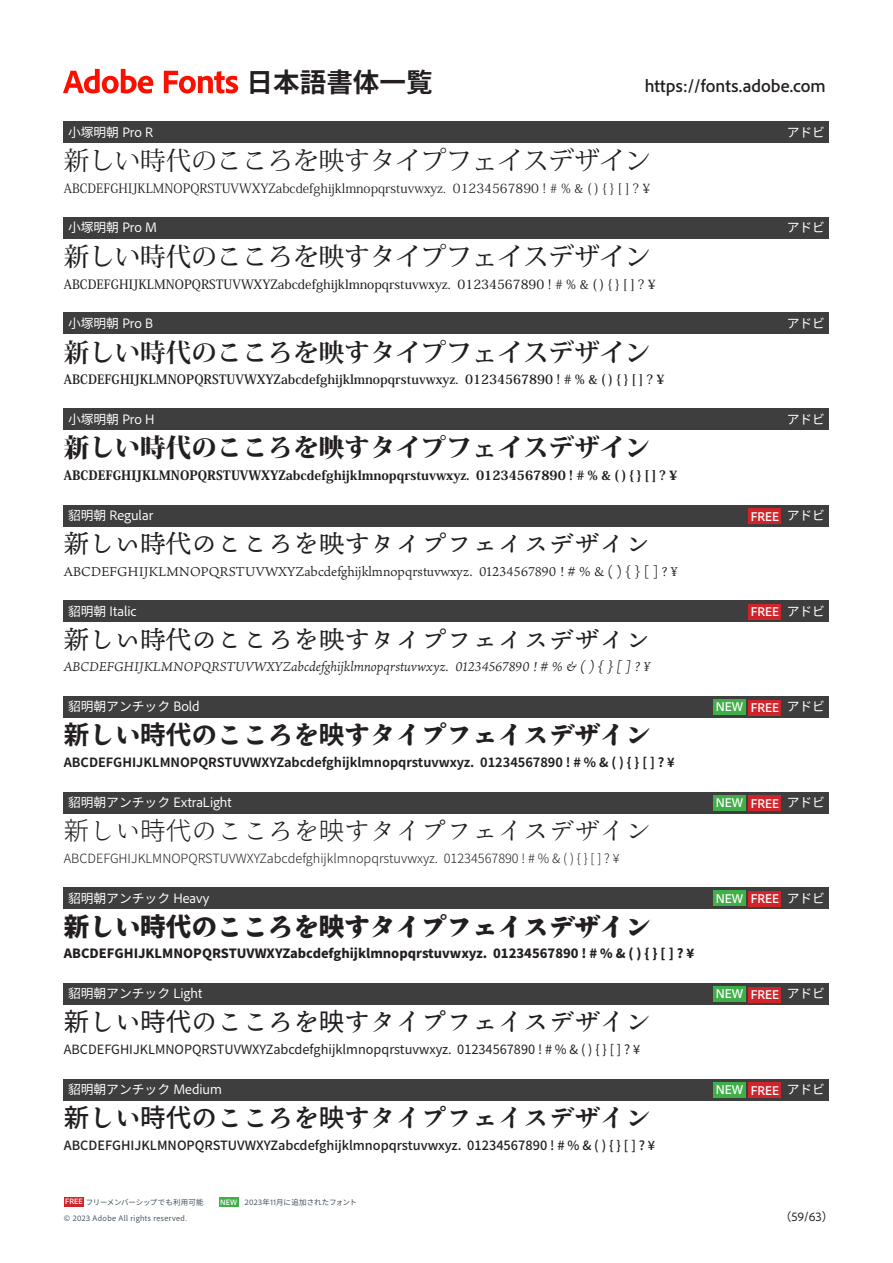
<style>
.page{position:relative;width:893px;height:1263px;background:#fff}
.page>*{position:absolute;margin:0;border:0;box-sizing:border-box;transform-origin:0 0}
.t1{font:800 26.55px "Adobe Clean Han";color:#231f20}
.t2{font:25.5px "Koz Min Pro";color:#231f20}
.t3{font:500 25.5px "Koz Min Pro";color:#231f20}
.t4{font:700 25.5px "Koz Min Pro";color:#231f20}
.t5{font:800 25.5px "Koz Min Pro";color:#231f20}
.t6{font:25.5px "Ten Mincho";color:#231f20}
.t7{font:italic 25.5px "Ten Mincho";color:#231f20}
.t8{font:700 25.5px "Ten Mincho Antique";color:#231f20}
.t9{font:200 25.5px "Ten Mincho Antique";color:#231f20}
.t10{font:800 25.5px "Ten Mincho Antique";color:#231f20}
.t11{font:300 25.5px "Ten Mincho Antique";color:#231f20}
.t12{font:500 25.5px "Ten Mincho Antique";color:#231f20}
.t13{font:700 15.9px "Adobe Clean Han";color:#231f20}
.t14{font:12.75px "Adobe Clean Han";color:#fff}
.t15{font:12.75px "Koz Min Pro";color:#231f20}
.t16{font:500 12.75px "Koz Min Pro";color:#231f20}
.t17{font:700 12.75px "Koz Min Pro";color:#231f20}
.t18{font:800 12.75px "Koz Min Pro";color:#231f20}
.t19{font:12.75px "Ten Mincho";color:#231f20}
.t20{font:italic 12.75px "Ten Mincho";color:#231f20}
.t21{font:700 12.75px "Ten Mincho Antique";color:#231f20}
.t22{font:200 12.75px "Ten Mincho Antique";color:#231f20}
.t23{font:800 12.75px "Ten Mincho Antique";color:#231f20}
.t24{font:300 12.75px "Ten Mincho Antique";color:#231f20}
.t25{font:500 12.75px "Ten Mincho Antique";color:#231f20}
.t26{font:700 11.7px "Adobe Clean Han";color:#fff}
.t27{font:11.7px "Adobe Clean Han";color:#231f20}
.t28{font:7.5px "Adobe Clean Han";letter-spacing:.04em;color:#425159}
.t29{font:7.5px "Adobe Clean Han";letter-spacing:-.025em;color:#425159}
.t30{font:700 7.2px "Adobe Clean Han";color:#fff}
.s1{font-weight:700;font-size:7.2px;color:#fff}
</style>
<div class="page">
<div style="left:64px;top:1197px;width:20px;height:9px;background:#d1232a"></div>
<svg style="left:63px;top:69px;width:90px;height:24px"></svg>
<svg style="left:164px;top:71px;width:74px;height:22px"></svg>
<div style="left:219px;top:1197px;width:20px;height:10px;background:#40ae49"></div>
<div style="left:64px;top:121px;width:765px;height:21px;background:#3e3e3f"></div>
<div style="left:64px;top:217px;width:765px;height:21px;background:#3e3e3f"></div>
<div style="left:64px;top:313px;width:765px;height:21px;background:#3e3e3f"></div>
<div style="left:64px;top:408px;width:765px;height:21px;background:#3e3e3f"></div>
<div style="left:64px;top:505px;width:765px;height:21px;background:#3e3e3f"></div>
<div style="left:64px;top:601px;width:765px;height:21px;background:#3e3e3f"></div>
<div style="left:64px;top:696px;width:765px;height:22px;background:#3e3e3f"></div>
<div style="left:64px;top:792px;width:765px;height:21px;background:#3e3e3f"></div>
<div style="left:64px;top:888px;width:765px;height:21px;background:#3e3e3f"></div>
<div style="left:64px;top:983px;width:765px;height:22px;background:#3e3e3f"></div>
<div style="left:64px;top:1079px;width:765px;height:21px;background:#3e3e3f"></div>
<div style="left:749px;top:508px;width:32px;height:16px;background:#d1232a"></div>
<div style="left:749px;top:604px;width:32px;height:16px;background:#d1232a"></div>
<div style="left:713px;top:699px;width:33px;height:16px;background:#40ae49"></div>
<div style="left:749px;top:699px;width:32px;height:16px;background:#d1232a"></div>
<div style="left:713px;top:795px;width:33px;height:16px;background:#40ae49"></div>
<div style="left:749px;top:795px;width:32px;height:16px;background:#d1232a"></div>
<div style="left:713px;top:890px;width:33px;height:16px;background:#40ae49"></div>
<div style="left:749px;top:891px;width:32px;height:16px;background:#d1232a"></div>
<div style="left:713px;top:986px;width:33px;height:16px;background:#40ae49"></div>
<div style="left:749px;top:986px;width:32px;height:16px;background:#d1232a"></div>
<div style="left:713px;top:1082px;width:33px;height:16px;background:#40ae49"></div>
<div style="left:749px;top:1082px;width:32px;height:16px;background:#d1232a"></div>
<h1 class="t1" style="left:247px;top:68px;width:188px">日本語書体一覧</h1>
<p class="t13" style="left:645px;top:78px;width:183px">https://fonts.adobe.com</p>
<p class="t14" style="left:68px;top:125px;width:87px">小塚明朝 Pro R</p>
<h2 class="t2" style="left:64px;top:143px;width:588px">新しい時代のこころを映すタイプフェイスデザイン</h2>
<p class="t15" style="left:453px;top:179px;width:199px">01234567890 #! % &amp; ¥?[]{}()</p>
<p class="t15" style="left:64px;top:179px;width:383px">ABCDEFGHIJKLMNOPQRSTUVWXYZabcdefghijklmnopqrstuvwxyz.</p>
<p class="t14" style="left:68px;top:220px;width:91px">小塚明朝 Pro M</p>
<h2 class="t3" style="left:64px;top:238px;width:588px">新しい時代のこころを映すタイプフェイスデザイン</h2>
<p class="t16" style="left:458px;top:275px;width:200px">01234567890 #! % &amp; ¥?[]{}()</p>
<p class="t16" style="left:64px;top:275px;width:388px">ABCDEFGHIJKLMNOPQRSTUVWXYZabcdefghijklmnopqrstuvwxyz.</p>
<p class="t14" style="left:68px;top:316px;width:87px">小塚明朝 Pro B</p>
<h2 class="t4" style="left:64px;top:334px;width:588px">新しい時代のこころを映すタイプフェイスデザイン</h2>
<p class="t17" style="left:465px;top:370px;width:201px">01234567890 #! % &amp; ¥?[]{}()</p>
<p class="t17" style="left:64px;top:370px;width:396px">ABCDEFGHIJKLMNOPQRSTUVWXYZabcdefghijklmnopqrstuvwxyz.</p>
<p class="t14" style="left:68px;top:412px;width:88px">小塚明朝 Pro H</p>
<h2 class="t5" style="left:64px;top:429px;width:588px">新しい時代のこころを映すタイプフェイスデザイン</h2>
<p class="t18" style="left:476px;top:466px;width:203px">01234567890 #! % &amp; ¥?[]{}()</p>
<p class="t18" style="left:64px;top:466px;width:407px">ABCDEFGHIJKLMNOPQRSTUVWXYZabcdefghijklmnopqrstuvwxyz.</p>
<p class="t14" style="left:68px;top:508px;width:87px">貂明朝 Regular</p>
<h2 class="t6" style="left:64px;top:529px;width:588px">新しい時代のこころを映すタイプフェイスデザイン</h2>
<p class="t19" style="left:479px;top:564px;width:200px">01234567890 #! % &amp; ¥?[]{}()</p>
<p class="t19" style="left:64px;top:564px;width:410px">ABCDEFGHIJKLMNOPQRSTUVWXYZabcdefghijklmnopqrstuvwxyz.</p>
<p class="t14" style="left:68px;top:604px;width:70px">貂明朝 Italic</p>
<h2 class="t7" style="left:64px;top:625px;width:588px">新しい時代のこころを映すタイプフェイスデザイン</h2>
<p class="t20" style="left:455px;top:659px;width:197px">01234567890 #! % &amp; ¥?[]{}()</p>
<p class="t20" style="left:64px;top:659px;width:387px">ABCDEFGHIJKLMNOPQRSTUVWXYZabcdefghijklmnopqrstuvwxyz.</p>
<p class="t14" style="left:68px;top:699px;width:133px">貂明朝アンチック Bold</p>
<h2 class="t8" style="left:64px;top:721px;width:588px">新しい時代のこころを映すタイプフェイスデザイン</h2>
<p class="t21" style="left:480px;top:755px;width:196px">01234567890 %#! &amp; ¥?[]{}()</p>
<p class="t21" style="left:64px;top:755px;width:412px">ABCDEFGHIJKLMNOPQRSTUVWXYZabcdefghijklmnopqrstuvwxyz.</p>
<p class="t14" style="left:68px;top:795px;width:165px">貂明朝アンチック ExtraLight</p>
<h2 class="t9" style="left:64px;top:816px;width:588px">新しい時代のこころを映すタイプフェイスデザイン</h2>
<p class="t22" style="left:64px;top:851px;width:557px">ABCDEFGHIJKLMNOPQRSTUVWXYZabcdefghijklmnopqrstuvwxyz. 01234567890 %#! &amp; ¥?[]{}()</p>
<p class="t14" style="left:68px;top:891px;width:143px">貂明朝アンチック Heavy</p>
<h2 class="t10" style="left:64px;top:912px;width:588px">新しい時代のこころを映すタイプフェイスデザイン</h2>
<p class="t23" style="left:493px;top:946px;width:202px">01234567890 #! % &amp; ¥?[]{}()</p>
<p class="t23" style="left:64px;top:946px;width:425px">ABCDEFGHIJKLMNOPQRSTUVWXYZabcdefghijklmnopqrstuvwxyz.</p>
<p class="t14" style="left:68px;top:986px;width:136px">貂明朝アンチック Light</p>
<h2 class="t11" style="left:64px;top:1008px;width:588px">新しい時代のこころを映すタイプフェイスデザイン</h2>
<p class="t24" style="left:64px;top:1042px;width:578px">ABCDEFGHIJKLMNOPQRSTUVWXYZabcdefghijklmnopqrstuvwxyz. 01234567890 %#! &amp; ¥?[]{}()</p>
<p class="t14" style="left:68px;top:1082px;width:155px">貂明朝アンチック Medium</p>
<h2 class="t12" style="left:64px;top:1103px;width:588px">新しい時代のこころを映すタイプフェイスデザイン</h2>
<p class="t25" style="left:467px;top:1138px;width:189px">01234567890 %#! &amp; ¥?[]{}()</p>
<p class="t25" style="left:64px;top:1138px;width:399px">ABCDEFGHIJKLMNOPQRSTUVWXYZabcdefghijklmnopqrstuvwxyz.</p>
<p class="t29" style="left:65px;top:1198px;width:140px"><span class="s1">FREE</span> フリーメンバーシップでも利用可能</p>
<p class="t28" style="left:64px;top:1214px;width:124px">© 2023 Adobe All rights reserved.</p>
<p class="t28" style="left:245px;top:1198px;width:113px">2023年11月に追加されたフォント</p>
<p class="t30" style="left:220px;top:1198px;width:18px">NEW</p>
<p class="t14" style="left:787px;top:125px;width:40px">アドビ</p>
<p class="t14" style="left:787px;top:220px;width:40px">アドビ</p>
<p class="t14" style="left:787px;top:316px;width:40px">アドビ</p>
<p class="t14" style="left:787px;top:412px;width:40px">アドビ</p>
<p class="t26" style="left:751px;top:510px;width:30px">FREE</p>
<p class="t14" style="left:787px;top:508px;width:40px">アドビ</p>
<p class="t26" style="left:751px;top:605px;width:30px">FREE</p>
<p class="t14" style="left:787px;top:604px;width:40px">アドビ</p>
<p class="t26" style="left:716px;top:700px;width:29px">NEW</p>
<p class="t26" style="left:751px;top:701px;width:30px">FREE</p>
<p class="t14" style="left:787px;top:699px;width:40px">アドビ</p>
<p class="t26" style="left:716px;top:796px;width:29px">NEW</p>
<p class="t26" style="left:751px;top:797px;width:30px">FREE</p>
<p class="t14" style="left:787px;top:795px;width:40px">アドビ</p>
<p class="t26" style="left:716px;top:892px;width:29px">NEW</p>
<p class="t26" style="left:751px;top:892px;width:30px">FREE</p>
<p class="t14" style="left:787px;top:891px;width:40px">アドビ</p>
<p class="t26" style="left:716px;top:987px;width:29px">NEW</p>
<p class="t26" style="left:751px;top:988px;width:30px">FREE</p>
<p class="t14" style="left:787px;top:986px;width:40px">アドビ</p>
<p class="t26" style="left:716px;top:1083px;width:29px">NEW</p>
<p class="t26" style="left:751px;top:1084px;width:30px">FREE</p>
<p class="t14" style="left:787px;top:1082px;width:40px">アドビ</p>
<p class="t27" style="left:780px;top:1209px;width:55px">)59/63(</p>
</div>
